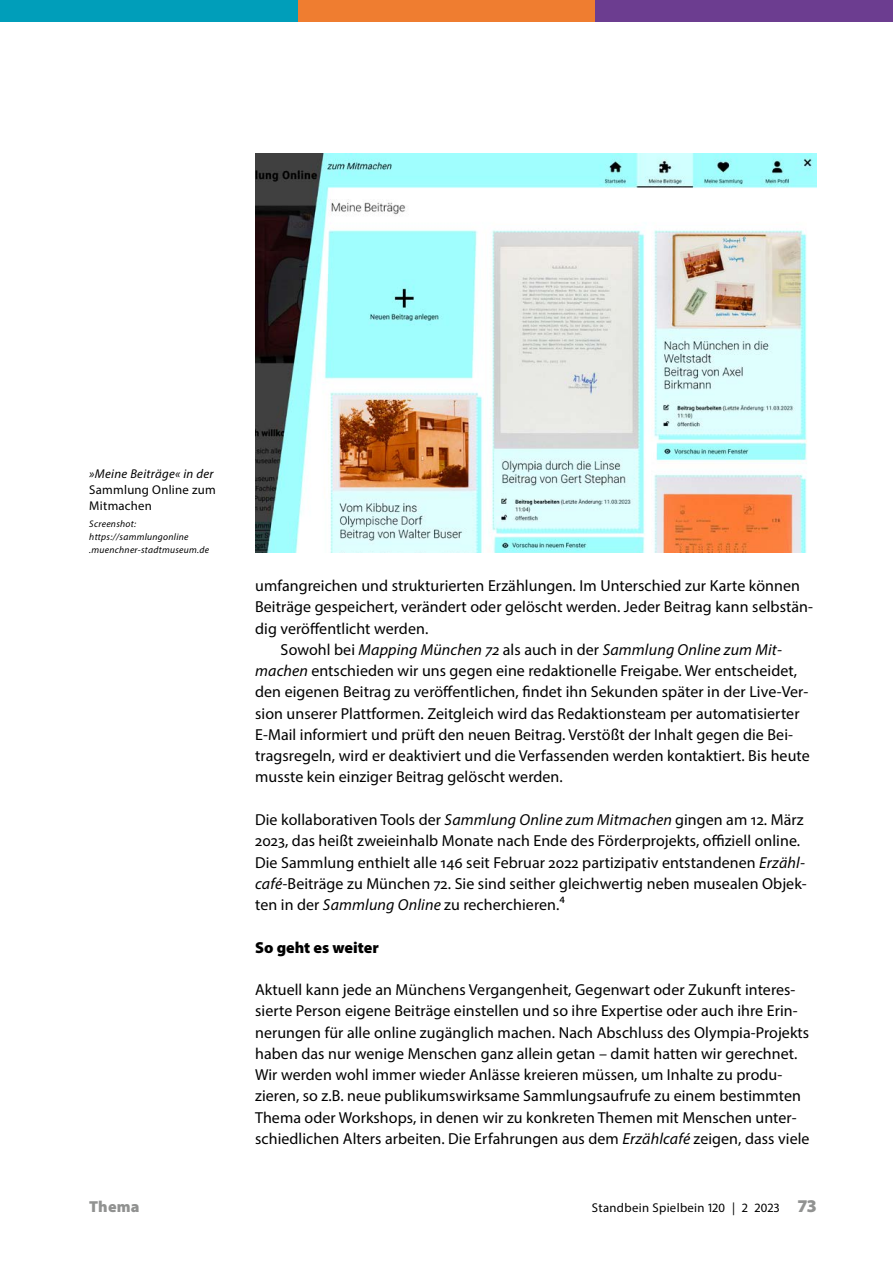
<style>
.page{position:relative;width:893px;height:1263px;background:#fff}
.page>*{position:absolute;margin:0;border:0;box-sizing:border-box;transform-origin:0 0}
.text_einzug_ohne{font:15.9px/21.3px "Myriad Pro";letter-spacing:.005em;color:#000}
.text_einzug{font:15.9px/21.3px "Myriad Pro";letter-spacing:.005em;color:#000}
.text_subhead{font:900 15.9px "Myriad Pro";color:#000}
.t1{font:900 15.9px "Myriad Pro";letter-spacing:.01em;color:#919291}
.text_bu{font:12.75px/15.9px "Myriad Pro";letter-spacing:.02em;color:#000}
.text_bu_quelle{font:italic 9.6px/12.8px "Myriad Pro";letter-spacing:.03em;color:#000}
.s1{font-style:italic}
.s2{font-weight:900;font-size:18px;color:#919291}
</style>
<div class="page">
<div style="left:0;top:0;width:298px;height:21px;background:#009eba"></div>
<div style="left:298px;top:0;width:297px;height:21px;background:#ef7d30"></div>
<div style="left:595px;top:0;width:298px;height:21px;background:#6c3d90"></div>
<img style="left:255px;top:153px;width:561px;height:400px">
<p class="text_bu" style="left:89px;top:466px;width:128px"><span class="s1">»Meine Beiträge« in der<br></span>Sammlung Online zum<br>Mitmachen</p>
<p class="text_bu_quelle" style="left:89px;top:517px;width:121px">Screenshot: https://sammlungonline .muenchner-stadtmuseum.de</p>
<p class="text_einzug_ohne" style="left:255px;top:575px;width:559px">umfangreichen und strukturierten Erzählungen. Im Unterschied zur Karte können<br>Beiträge gespeichert, verändert oder gelöscht werden. Jeder Beitrag kann selbstän&shy;dig veröffentlicht werden.</p>
<p class="text_einzug" style="left:255px;top:639px;width:556px;text-indent:26px">Sowohl bei <span class="s1">Mapping München 72</span> als auch in der <span class="s1">Sammlung Online zum Mit&shy;machen</span> entschieden wir uns gegen eine redaktionelle Freigabe. Wer entscheidet, den eigenen Beitrag zu veröffentlichen, findet ihn Sekunden später in der Live-Ver&shy;sion unserer Plattformen. Zeitgleich wird das Redaktionsteam per automatisierter E-Mail informiert und prüft den neuen Beitrag. Verstößt der Inhalt gegen die Bei&shy;tragsregeln, wird er deaktiviert und die Verfassenden werden kontaktiert. Bis heute musste kein einziger Beitrag gelöscht werden.</p>
<p class="text_einzug_ohne" style="left:255px;top:809px;width:553px">Die kollaborativen Tools der <span class="s1">Sammlung Online zum Mitmachen</span> gingen am 12. März 2023, das heißt zweieinhalb Monate nach Ende des Förderprojekts, offiziell online.<br>Die Sammlung enthielt alle 146 seit Februar 2022 partizipativ entstandenen <span class="s1">Erzähl&shy;café-</span>Beiträge zu München 72. Sie sind seither gleichwertig neben musealen Objek&shy;ten in der <span class="s1">Sammlung Online</span> zu recherchieren.4</p>
<h3 class="text_subhead" style="left:255px;top:936px;width:125px">So geht es weiter</h3>
<p class="text_einzug_ohne" style="left:255px;top:979px;width:556px">Aktuell kann jede an Münchens Vergangenheit, Gegenwart oder Zukunft interes&shy;sierte Person eigene Beiträge einstellen und so ihre Expertise oder auch ihre Erin&shy;nerungen für alle online zugänglich machen. Nach Abschluss des Olympia-Projekts haben das nur wenige Menschen ganz allein getan – damit hatten wir gerechnet.<br>Wir werden wohl immer wieder Anlässe kreieren müssen, um Inhalte zu produ&shy;zieren, so z.B. neue publikumswirksame Sammlungsaufrufe zu einem bestimmten Thema oder Workshops, in denen wir zu konkreten Themen mit Menschen unter&shy;schiedlichen Alters arbeiten. Die Erfahrungen aus dem <span class="s1">Erzählcafé</span> zeigen, dass viele</p>
<p class="t1" style="left:89px;top:1196px;width:52px">Thema</p>
<p class="text_bu" style="left:592px;top:1200px;width:226px">Standbein Spielbein 120 | 2 2023 <span class="s2">73</span></p>
</div>
